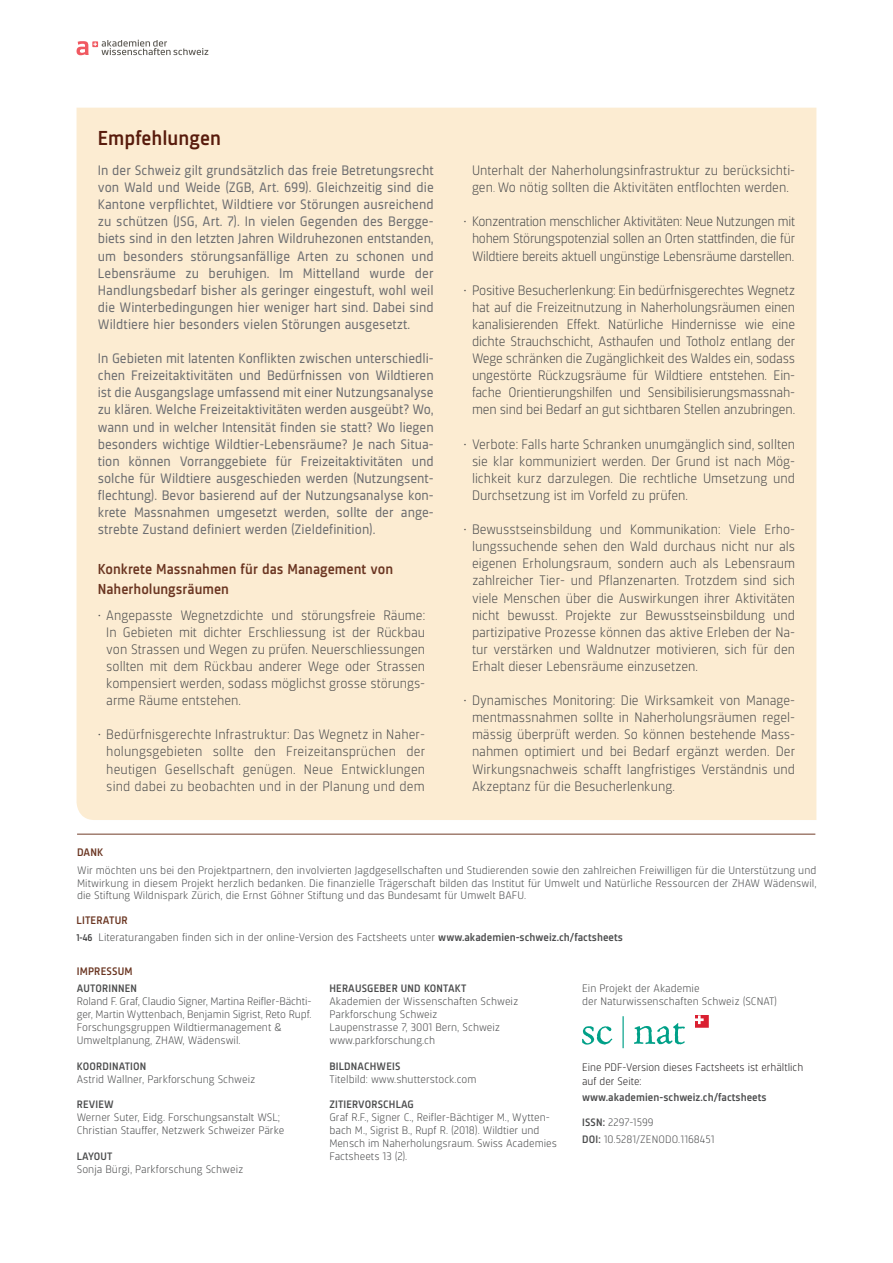
<style>
.page{position:relative;width:893px;height:1263px;background:#fff}
.page>*{position:absolute;margin:0;border:0;box-sizing:border-box;transform-origin:0 0}
.KASTENTITEL_1{font:500 21px "Sinews Sans Pro";letter-spacing:.005em;color:#581b0c}
.KASTENTITEL_2{font:500 15px/19.5px "Sinews Sans Pro";letter-spacing:.005em;color:#6a3521}
.KASTENTEXT_AUFZÄHLUN{font:300 14.25px/17.1px "Sinews Sans Pro";letter-spacing:-.01em;color:#4b4c4d;text-align:justify}
.KASTEN_LAUFTEXT_1{font:14.25px/17.1px "Sinews Sans Pro";letter-spacing:.005em;color:#6c6d70;text-align:justify}
.KASTENTEXT_AUFZÄHLUN-2{font:300 14.25px/17.1px "Sinews Sans Pro";letter-spacing:.01em;color:#4b4c4d;text-align:center}
.IMPRESSUM_LAUFTEXT{font:300 11.4px/12.9px "Sinews Sans Pro";letter-spacing:.005em;color:#4b4c4d;scale:1.04 1}
.IMPRESSUM_TITEL{font:300 11.4px/12.9px "Sinews Sans Pro";letter-spacing:.005em;color:#4b4c4d;text-align:justify;scale:1.04 1}
.IMPRESSUM_LAUFTEXT-2{font:300 11.4px/13.5px "Sinews Sans Pro";color:#231f20}
.Fussnote_oz{font:500 11.4px "Sinews Sans Pro";letter-spacing:.005em;color:#4b4c4d;scale:1.04 1}
.IMPRESSUM_TITEL-2{font:500 11.4px "Sinews Sans Pro";letter-spacing:.015em;color:#6a3521;scale:1.04 1}
.IMPRESSUM_LAUFTEXT-3{font:500 11.1px "Sinews Sans Pro";letter-spacing:.015em;color:#4b4c4d}
.IMPRESSUM_LAUFTEXT-4{font:300 11.1px "Sinews Sans Pro";letter-spacing:.015em;color:#4b4c4d}
.s1{font-size:11.4px}
.s2{font-weight:500;font-size:10.2px;color:#3e3e3f}
.s3{font-weight:500}
</style>
<div class="page">
<hr style="left:622px;top:1016px;width:2px;height:32px;background:#00a088">
<svg style="left:634px;top:1023px;width:51px;height:22px"></svg>
<svg style="left:582px;top:1026px;width:30px;height:19px"></svg>
<svg style="left:695px;top:1015px;width:14px;height:13px"></svg>
<hr style="left:77px;top:834px;width:738px;height:1px;background:#713d29">
<div style="left:77px;top:108px;width:739px;height:712px;background:#fcecd2"></div>
<svg style="left:77px;top:40px;width:131px;height:15px"></svg>
<p class="KASTENTITEL_1" style="left:98px;top:127px;width:125px">Empfehlungen</p>
<p class="KASTEN_LAUFTEXT_1" style="left:98px;top:162px;width:337px">In der Schweiz gilt grundsätzlich das freie Betretungsrecht von Wald und Weide (ZGB, Art. 699). Gleichzeitig sind die Kantone verpflichtet, Wildtiere vor Störungen ausreichend zu schützen (JSG, Art. 7). In vielen Gegenden des Bergge&shy;biets sind in den letzten Jahren Wildruhezonen entstanden, um besonders störungsanfällige Arten zu schonen und Lebensräume zu beruhigen. Im Mittelland wurde der Handlungsbedarf bisher als geringer eingestuft, wohl weil die Winterbedingungen hier weniger hart sind. Dabei sind Wildtiere hier besonders vielen Störungen ausgesetzt.</p>
<p class="KASTEN_LAUFTEXT_1" style="left:98px;top:350px;width:337px">In Gebieten mit latenten Konflikten zwischen unterschiedli&shy;chen Freizeitaktivitäten und Bedürfnissen von Wildtieren ist die Ausgangslage umfassend mit einer Nutzungsanalyse zu klären. Welche Freizeitaktivitäten werden ausgeübt? Wo, wann und in welcher Intensität finden sie statt? Wo liegen besonders wichtige Wildtier-Lebensräume? Je nach Situa&shy;tion können Vorranggebiete für Freizeitaktivitäten und solche für Wildtiere ausgeschieden werden (Nutzungsent&shy;flechtung). Bevor basierend auf der Nutzungsanalyse kon&shy;krete Massnahmen umgesetzt werden, sollte der ange&shy;strebte Zustand definiert werden (Zieldefinition).</p>
<p class="KASTENTITEL_2" style="left:98px;top:560px;width:297px">Konkrete Massnahmen für das Management von<br>Naherholungsräumen</p>
<p class="KASTENTEXT_AUFZÄHLUN" style="left:106px;top:606px;width:320px;text-indent:-9px">• Angepasste Wegnetzdichte und störungsfreie Räume:<br>In Gebieten mit dichter Erschliessung ist der Rückbau von Strassen und Wegen zu prüfen. Neuerschliessungen sollten mit dem Rückbau anderer Wege oder Strassen kompensiert werden, sodass möglichst grosse störungs&shy;arme Räume entstehen.</p>
<p class="KASTENTEXT_AUFZÄHLUN-2" style="left:98px;top:726px;width:329px">• Bedürfnisgerechte Infrastruktur: Das Wegnetz in Naher&shy;holungsgebieten sollte den Freizeitansprüchen der heutigen Gesellschaft genügen. Neue Entwicklungen sind dabei zu beobachten und in der Planung und dem</p>
<p class="KASTENTEXT_AUFZÄHLUN" style="left:472px;top:162px;width:325px">Unterhalt der Naherholungsinfrastruktur zu berücksichti&shy;gen<span class="s1">.</span> Wo nötig sollten die Aktivitäten entflochten werden.</p>
<p class="KASTENTEXT_AUFZÄHLUN" style="left:463px;top:213px;width:333px;text-align:center">• Konzentration menschlicher Aktivitäten: Neue Nutzungen mit hohem Störungspotenzial sollen an Orten stattfinden, die für<br>Wildtiere bereits aktuell ungünstige Lebensräume darstellen.</p>
<p class="KASTENTEXT_AUFZÄHLUN" style="left:463px;top:281px;width:333px;text-align:center">• Positive Besucherlenkung: Ein bedürfnisgerechtes Wegnetz hat auf die Freizeitnutzung in Naherholungsräumen einen kanalisierenden Effekt. Natürliche Hindernisse wie eine dichte Strauchschicht, Asthaufen und Totholz entlang der Wege schränken die Zugänglichkeit des Waldes ein, sodass ungestörte Rückzugsräume für Wildtiere entstehen. Ein&shy;fache Orientierungshilfen und Sensibilisierungsmassnah&shy;men sind bei Bedarf an gut sichtbaren Stellen anzubringen.</p>
<p class="KASTENTEXT_AUFZÄHLUN" style="left:472px;top:435px;width:325px;text-indent:-9px">• Verbote: Falls harte Schranken unumgänglich sind, sollten sie klar kommuniziert werden. Der Grund ist nach Mög&shy;lichkeit kurz darzulegen. Die rechtliche Umsetzung und Durchsetzung ist im Vorfeld zu prüfen.</p>
<p class="KASTENTEXT_AUFZÄHLUN" style="left:472px;top:521px;width:325px;text-indent:-9px">• Bewusstseinsbildung und Kommunikation: Viele Erho&shy;lungssuchende sehen den Wald durchaus nicht nur als eigenen Erholungsraum, sondern auch als Lebensraum zahlreicher Tier- und Pflanzenarten. Trotzdem sind sich viele Menschen über die Auswirkungen ihrer Aktivitäten nicht bewusst. Projekte zur Bewusstseinsbildung und partizipative Prozesse können das aktive Erleben der Na&shy;tur verstärken und Waldnutzer motivieren, sich für den Erhalt dieser Lebensräume einzusetzen.</p>
<p class="KASTENTEXT_AUFZÄHLUN" style="left:472px;top:692px;width:325px;text-indent:-9px">• Dynamisches Monitoring: Die Wirksamkeit von Manage&shy;mentmassnahmen sollte in Naherholungsräumen regel&shy;mässig überprüft werden. So können bestehende Mass&shy;nahmen optimiert und bei Bedarf ergänzt werden. Der Wirkungsnachweis schafft langfristiges Verständnis und Akzeptanz für die Besucherlenkung.</p>
<p class="IMPRESSUM_TITEL-2" style="left:77px;top:846px;width:27px">DANK</p>
<p class="IMPRESSUM_TITEL" style="left:77px;top:863px;width:712px">Wir möchten uns bei den Projektpartnern, den involvierten Jagdgesellschaften und Studierenden sowie den zahlreichen Freiwilligen für die Unterstützung und Mitwirkung in diesem Projekt herzlich bedanken. Die finanzielle Trägerschaft bilden das Institut für Umwelt und Natürliche Ressourcen der ZHAW Wädenswil, die Stiftung Wildnispark Zürich, die Ernst Göhner Stiftung und das Bundesamt für Umwelt BAFU.</p>
<p class="IMPRESSUM_TITEL-2" style="left:77px;top:914px;width:51px">LITERATUR</p>
<p class="IMPRESSUM_TITEL" style="left:77px;top:931px;width:527px"><span class="s2">1-46</span> Literaturangaben finden sich in der online-Version des Factsheets unter <span class="s3">www.akademien-schweiz.ch/factsheets</span></p>
<p class="IMPRESSUM_TITEL-2" style="left:77px;top:965px;width:55px">IMPRESSUM</p>
<p class="IMPRESSUM_LAUFTEXT-3" style="left:77px;top:983px;width:62px">AUTORINNEN</p>
<p class="IMPRESSUM_LAUFTEXT" style="left:77px;top:995px;width:227px">Roland F. Graf, Claudio Signer, Martina Reifler-Bächti&shy;ger, Martin Wyttenbach, Benjamin Sigrist, Reto Rupf.</p>
<p class="IMPRESSUM_LAUFTEXT" style="left:77px;top:1021px;width:199px">Forschungsgruppen Wildtiermanagement &amp;<br>Umweltplanung, ZHAW, Wädenswil.</p>
<p class="IMPRESSUM_LAUFTEXT-3" style="left:77px;top:1060px;width:71px">KOORDINATION</p>
<p class="IMPRESSUM_LAUFTEXT" style="left:77px;top:1072px;width:173px">Astrid Wallner, Parkforschung Schweiz</p>
<p class="IMPRESSUM_LAUFTEXT-3" style="left:77px;top:1099px;width:39px">REVIEW</p>
<p class="IMPRESSUM_LAUFTEXT" style="left:77px;top:1111px;width:201px">Werner Suter, Eidg. Forschungsanstalt WSL;<br>Christian Stauffer, Netzwerk Schweizer Pärke</p>
<p class="IMPRESSUM_LAUFTEXT-3" style="left:77px;top:1150px;width:37px">LAYOUT</p>
<p class="IMPRESSUM_LAUFTEXT" style="left:77px;top:1163px;width:162px">Sonja Bürgi, Parkforschung Schweiz</p>
<p class="IMPRESSUM_LAUFTEXT" style="left:582px;top:982px;width:189px">Ein Projekt der Akademie<br>der Naturwissenschaften Schweiz (SCNAT)</p>
<p class="IMPRESSUM_LAUFTEXT-3" style="left:329px;top:982px;width:138px">HERAUSGEBER UND KONTAKT</p>
<p class="IMPRESSUM_LAUFTEXT" style="left:329px;top:995px;width:183px">Akademien der Wissenschaften Schweiz<br>Parkforschung Schweiz<br>Laupenstrasse 7, 3001 Bern, Schweiz www.parkforschung.ch</p>
<p class="IMPRESSUM_LAUFTEXT-3" style="left:329px;top:1060px;width:72px">BILDNACHWEIS</p>
<p class="IMPRESSUM_LAUFTEXT" style="left:329px;top:1072px;width:143px">Titelbild: www.shutterstock.com</p>
<p class="IMPRESSUM_LAUFTEXT-3" style="left:329px;top:1098px;width:86px">ZITIERVORSCHLAG</p>
<p class="IMPRESSUM_LAUFTEXT" style="left:329px;top:1111px;width:220px">Graf R.F., Signer C., Reifler-Bächtiger M., Wytten&shy;bach M., Sigrist B., Rupf R. (2018). Wildtier und Mensch im Naherholungsraum. Swiss Academies Factsheets 13 (2).</p>
<p class="IMPRESSUM_LAUFTEXT-2" style="left:582px;top:1060px;width:223px">Eine PDF-Version dieses Factsheets ist erhältlich auf der Seite:</p>
<p class="Fussnote_oz" style="left:582px;top:1090px;width:179px">www.akademien-schweiz.ch/factsheets</p>
<p class="IMPRESSUM_LAUFTEXT-4" style="left:582px;top:1116px;width:73px"><span class="s3">ISSN:</span> 2297-1599</p>
<p class="IMPRESSUM_LAUFTEXT-4" style="left:582px;top:1133px;width:134px"><span class="s3">DOI:</span> 10.5281/ZENODO.1168451</p>
</div>
